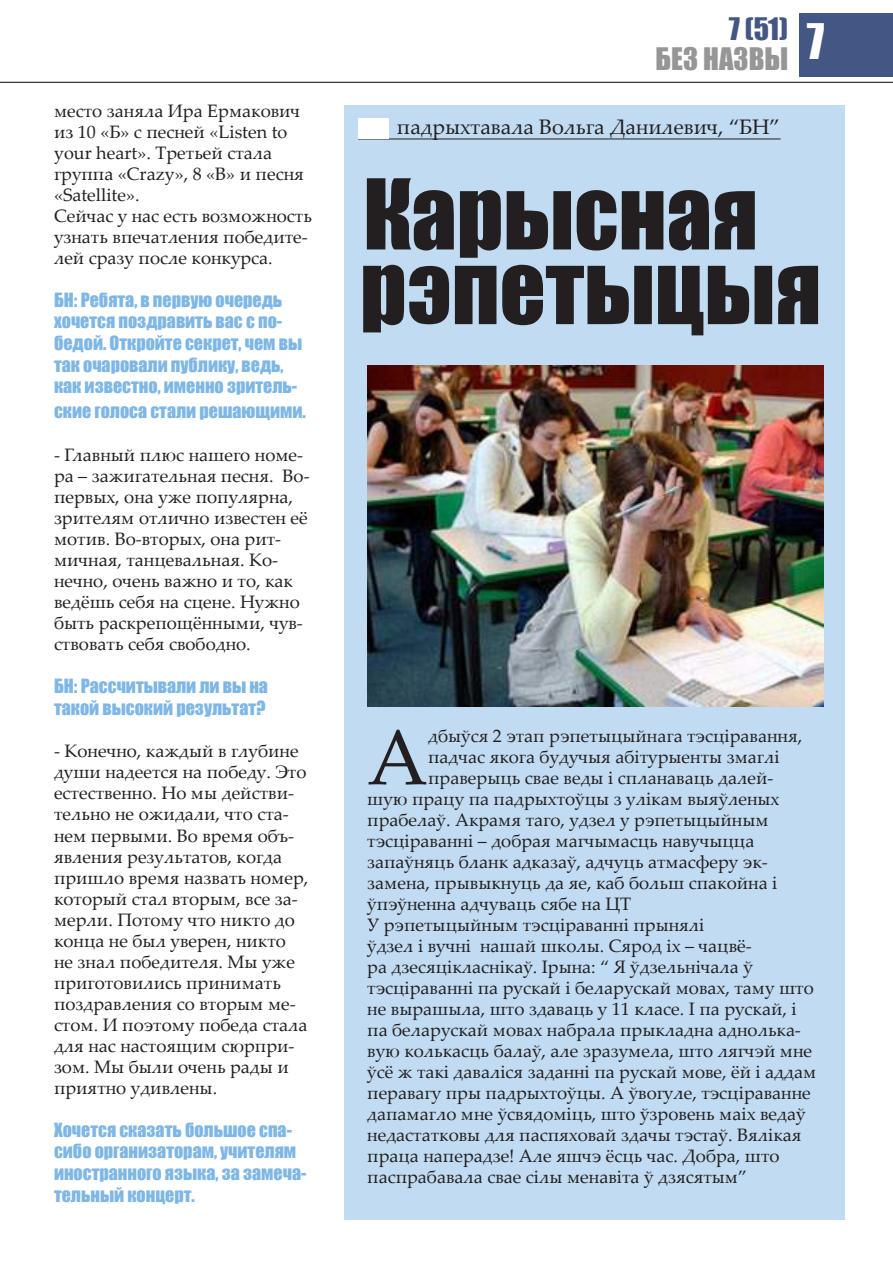
<style>
.page{position:relative;width:893px;height:1263px;background:#fff}
.page>*{position:absolute;margin:0;border:0;box-sizing:border-box;transform-origin:0 0}
.t1{font:90px/74.7px "Impact";color:#231f20}
.t2{font:78.3px "Palatino Linotype";color:#231f20}
.t3{font:45px "Impact";color:#fff}
.t4{font:28.5px "Impact";color:#969696}
.t5{font:28.5px "Impact";color:#425783}
.t6{font:21px "Palatino Linotype";color:#231f20}
.t7{font:18px/21px "Palatino Linotype";color:#231f20}
.t8{font:18px/21.6px "Impact";color:#7eb7e5}
</style>
<div class="page">
<hr style="left:0;top:82px;width:893px;height:1px;background:#000">
<div style="left:799px;top:14px;width:94px;height:63px;background:#425783"></div>
<div style="left:344px;top:105px;width:500px;height:1114px;background:#c1dcf2"></div>
<img style="left:367px;top:366px;width:457px;height:341px">
<hr style="left:358px;top:139px;width:423px;height:1px;background:#231f20">
<div style="left:358px;top:119px;width:30px;height:20px;background:#fff"></div>
<p class="t7" style="left:54px;top:99px;width:260px">место заняла Ира Ермакович из 10 «Б» с песней «Listen to your heart». Третьей стала группа «Crazy», 8 «В» и песня «Satellite».<br>Сейчас у нас есть возможность узнать впечатления победите&shy;лей сразу после конкурса.</p>
<p class="t8" style="left:54px;top:288px;width:250px">БН: Ребята, в первую очередь хочется поздравить вас с по&shy;бедой. Откройте секрет, чем вы так очаровали публику, ведь, как известно, именно зритель-</p>
<p class="t8" style="left:54px;top:400px;width:253px">ские голоса стали решающими.</p>
<p class="t7" style="left:54px;top:444px;width:257px">- Главный плюс нашего номе&shy;ра – зажигательная песня. Во&shy;первых, она уже популярна, зрителям отлично известен её мотив. Во-вторых, она рит&shy;мичная, танцевальная. Ко&shy;нечно, очень важно и то, как ведёшь себя на сцене. Нужно быть раскрепощёнными, чув&shy;ствовать себя свободно.</p>
<p class="t8" style="left:54px;top:675px;width:216px">БН: Рассчитывали ли вы на такой высокий результат?</p>
<p class="t7" style="left:54px;top:740px;width:256px">- Конечно, каждый в глубине души надеется на победу. Это естественно. Но мы действи&shy;тельно не ожидали, что ста&shy;нем первыми. Во время объ&shy;явления результатов, когда пришло время назвать номер, который стал вторым, все за&shy;мерли. Потому что никто до конца не был уверен, никто не знал победителя. Мы уже приготовились принимать поздравления со вторым ме&shy;стом. И поэтому победа стала для нас настоящим сюрпри&shy;зом. Мы были очень рады и приятно удивлены.</p>
<p class="t8" style="left:54px;top:1118px;width:254px">Хочется сказать большое спа&shy;сибо организаторам, учителям иностранного языка, за замеча&shy;тельный концерт.</p>
<h3 class="t5" style="left:729px;top:7px;width:61px">7 (51)</h3>
<h3 class="t4" style="left:656px;top:37px;width:134px">БЕЗ НАЗВЫ</h3>
<p class="t6" style="left:397px;top:112px;width:385px">падрыхтавала Вольга Данилевич, “БН”</p>
<h3 class="t3" style="left:807px;top:7px;width:19px">7</h3>
<h1 class="t1" style="left:360px;top:174px;width:463px">Карысная рэпетыцыя</h1>
<h2 class="t2" style="left:367px;top:702px;width:62px">А</h2>
<p class="t7" style="left:428px;top:725px;width:376px">дбыўся 2 этап рэпетыцыйнага тэсціравання,</p>
<p class="t7" style="left:428px;top:746px;width:353px">падчас якога будучыя абітурыенты змаглі</p>
<p class="t7" style="left:428px;top:767px;width:347px">праверыць свае веды і спланаваць далей-</p>
<p class="t7" style="left:367px;top:788px;width:414px">шую працу па падрыхтоўцы з улікам выяўленых</p>
<p class="t7" style="left:367px;top:809px;width:403px">прабелаў. Акрамя таго, удзел у рэпетыцыйным</p>
<p class="t7" style="left:367px;top:830px;width:389px">тэсціраванні – добрая магчымасць навучыцца</p>
<p class="t7" style="left:367px;top:851px;width:402px">запаўняць бланк адказаў, адчуць атмасферу эк-</p>
<p class="t7" style="left:367px;top:872px;width:412px">замена, прывыкнуць да яе, каб больш спакойна і</p>
<p class="t7" style="left:367px;top:893px;width:266px">ўпэўненна адчуваць сябе на ЦТ</p>
<p class="t7" style="left:367px;top:914px;width:339px">У рэпетыцыйным тэсціраванні прынялі</p>
<p class="t7" style="left:367px;top:935px;width:386px">ўдзел і вучні нашай школы. Сярод іх – чацвё-</p>
<p class="t7" style="left:367px;top:956px;width:387px">ра дзесяцікласнікаў. Ірына: “ Я ўдзельнічала ў</p>
<p class="t7" style="left:367px;top:977px;width:448px">тэсціраванні па рускай і беларускай мовах, таму што</p>
<p class="t7" style="left:367px;top:998px;width:431px">не вырашыла, што здаваць у 11 класе. І па рускай, і</p>
<p class="t7" style="left:367px;top:1019px;width:435px">па беларускай мовах набрала прыкладна аднолька-</p>
<p class="t7" style="left:367px;top:1040px;width:446px">вую колькасць балаў, але зразумела, што лягчэй мне</p>
<p class="t7" style="left:367px;top:1061px;width:451px">ўсё ж такі даваліся заданні па рускай мове, ёй і аддам</p>
<p class="t7" style="left:367px;top:1082px;width:445px">перавагу пры падрыхтоўцы. А ўвогуле, тэсціраванне</p>
<p class="t7" style="left:367px;top:1103px;width:440px">дапамагло мне ўсвядоміць, што ўзровень маіх ведаў</p>
<p class="t7" style="left:367px;top:1124px;width:436px">недастатковы для паспяховай здачы тэстаў. Вялікая</p>
<p class="t7" style="left:367px;top:1145px;width:414px">праца наперадзе! Але яшчэ ёсць час. Добра, што</p>
<p class="t7" style="left:367px;top:1166px;width:381px">паспрабавала свае сілы менавіта ў дзясятым”</p>
</div>
